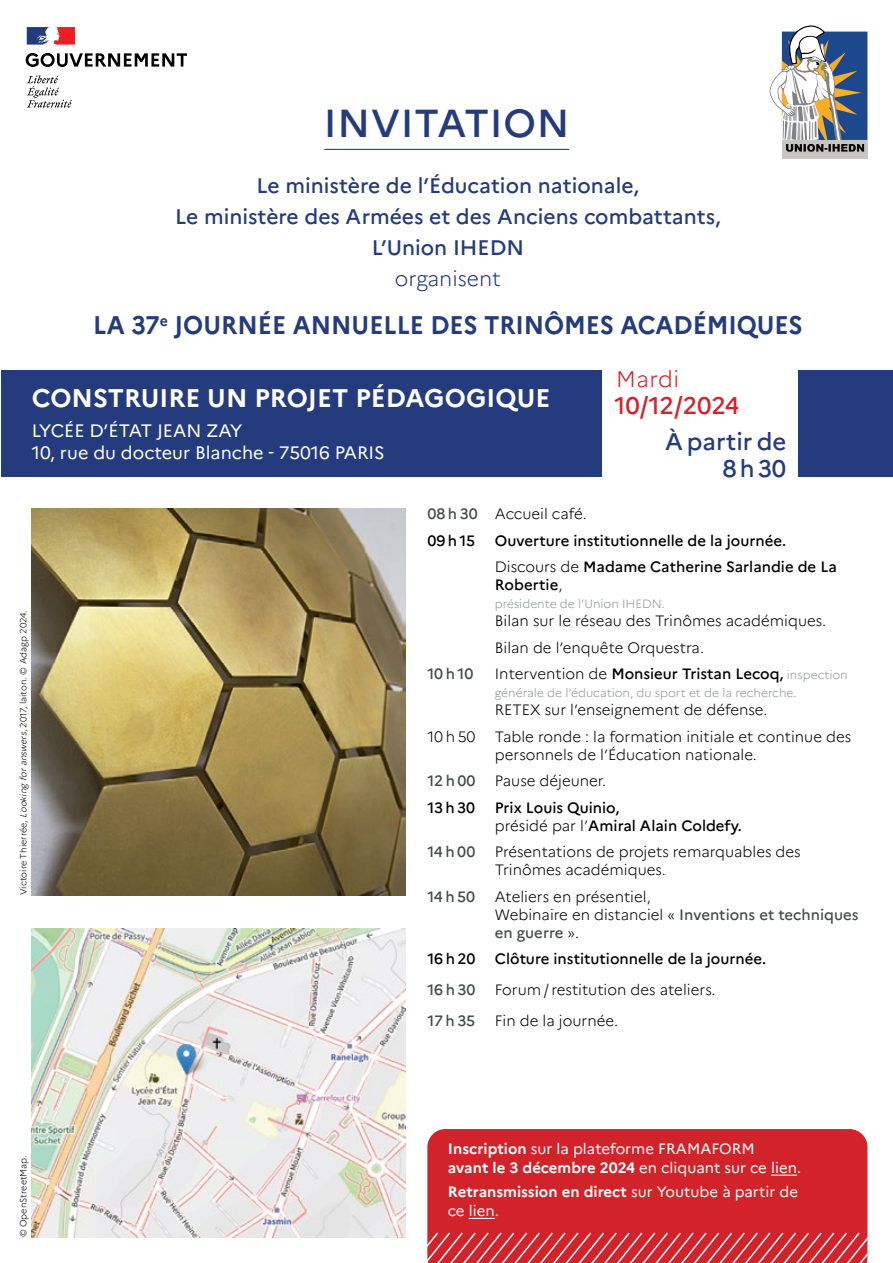
<style>
.page{position:relative;width:893px;height:1263px;background:#fff}
.page>*{position:absolute;margin:0;border:0;box-sizing:border-box;transform-origin:0 0}
.t1{font:500 39px "Marianne";letter-spacing:.02em;color:#243b7d}
.t2{font:700 25.5px "Marianne";letter-spacing:-.005em;color:#243b7d;scale:.95 1}
.t3{font:700 25.5px "Marianne";color:#fff}
.t4{font:500 24px/26.8px "Marianne";color:#243b7d;text-align:right}
.t5{font:500 24px "Marianne";letter-spacing:-.005em;color:#d2232a}
.t6{font:300 22.5px "Marianne";letter-spacing:.02em;color:#d2232a}
.t7{font:500 21px/31.2px "Marianne";color:#243b7d;text-align:center}
.t8{font:300 21px "Marianne";color:#243b7d}
.t9{font:18px/21.6px "Marianne";color:#fff}
.t10{font:300 15px/18px "Marianne";color:#000}
.t11{font:500 15px/26.5px "Marianne";color:#000}
.t12{font:15px/19.5px "Marianne";color:#fff}
.t13{font:500 15px "Marianne";letter-spacing:.085em;color:#474a4b}
.t14{font:300 12px "Marianne";color:#939598}
.t15{font:300 9px "Marianne";color:#000}
.s1{font-style:italic}
.s2{font-weight:500;color:#474a4b}
.s3{font-weight:500}
.s4{font-weight:300}
.s5{font-weight:300;font-size:12px;color:#939598}
.s6{font-weight:700}
</style>
<div class="page">
<div style="left:427px;top:1129px;width:440px;height:102px;background:#d2232a"></div>
<svg style="left:26px;top:53px;width:161px;height:14px"></svg>
<svg style="left:27px;top:75px;width:45px;height:32px"></svg>
<svg style="left:27px;top:27px;width:48px;height:18px"></svg>
<div style="left:1px;top:371px;width:892px;height:106px;background:#243b7d"></div>
<hr style="left:324px;top:149px;width:245px;height:1px;background:#243b7d">
<div style="left:602px;top:361px;width:196px;height:124px;background:#fff"></div>
<div style="left:782px;top:140px;width:85px;height:18px;background:#c7c6c5"></div>
<svg style="left:770px;top:26px;width:97px;height:126px"></svg>
<img style="left:32px;top:928px;width:373px;height:309px">
<img style="left:32px;top:508px;width:373px;height:387px">
<hr style="left:771px;top:1174px;width:26px;height:2px;background:#fff">
<svg style="left:469px;top:1218px;width:26px;height:1px"></svg>
<svg style="left:368px;top:1231px;width:500px;height:32px"></svg>
<h1 class="t1" style="left:324px;top:99px;width:247px">INVITATION</h1>
<h3 class="t7" style="left:175px;top:170px;width:547px">Le ministère de l’Éducation nationale,<br>Le ministère des Armées et des Anciens combattants,<br>L’Union IHEDN</h3>
<h3 class="t8" style="left:395px;top:266px;width:108px">organisent</h3>
<h2 class="t2" style="left:93px;top:309px;width:749px">LA 37<sup>e</sup> JOURNÉE ANNUELLE DES TRINÔMES ACADÉMIQUES</h2>
<h3 class="t6" style="left:616px;top:366px;width:64px">Mardi</h3>
<h2 class="t3" style="left:32px;top:383px;width:520px">CONSTRUIRE UN PROJET PÉDAGOGIQUE</h2>
<p class="t9" style="left:32px;top:420px;width:355px">LYCÉE D’ÉTAT JEAN ZAY<br>10, rue du docteur Blanche - 75016 PARIS</p>
<h3 class="t4" style="left:665px;top:428px;width:123px">À partir de<br>8h30</h3>
<h3 class="t5" style="left:614px;top:390px;width:126px">10/12/2024</h3>
<p class="t15" style="left:18px;top:895px;width:286px;rotate:-90deg">Victoire Thierrée, <span class="s1">Looking foranswers</span>, 2017, laiton. © Adagp 2024.</p>
<p class="t15" style="left:18px;top:1237px;width:83px;rotate:-90deg">© OpenStreetMap.</p>
<p class="t10" style="left:427px;top:501px;width:161px;line-height:26.5px"><span class="s2">08 h 30</span> Accueil café.<br><span class="s3">09h15</span></p>
<p class="t11" style="left:495px;top:527px;width:344px">Ouverture institutionnelle de la journée.<br><span class="s4">Discours de</span> Madame Catherine Sarlandie de La</p>
<p class="t11" style="left:495px;top:572px;width:69px">Robertie<span class="s4">,</span></p>
<p class="t14" style="left:495px;top:597px;width:172px">présidente de l’Union IHEDN.</p>
<p class="t10" style="left:495px;top:608px;width:333px;line-height:26.5px">Bilan sur le réseau des Trinômes académiques.<br>Bilan de l’enquête Orquestra.</p>
<p class="t13" style="left:427px;top:665px;width:48px">10h10</p>
<p class="t11" style="left:495px;top:661px;width:354px"><span class="s4">Intervention de</span> Monsieur Tristan Lecoq, <span class="s5">inspection</span></p>
<p class="t14" style="left:495px;top:686px;width:303px">générale de l’éducation, du sport et de la recherche.</p>
<p class="t10" style="left:495px;top:701px;width:274px">RETEX sur l’enseignement de défense.</p>
<p class="t10" style="left:427px;top:727px;width:50px">10h50</p>
<p class="t10" style="left:495px;top:727px;width:358px">Table ronde : la formation initiale et continue des personnels de l’Éducation nationale.</p>
<p class="t13" style="left:427px;top:772px;width:50px">12h00</p>
<p class="t10" style="left:495px;top:772px;width:113px">Pause déjeuner.</p>
<p class="t11" style="left:427px;top:794px;width:49px">13h30</p>
<p class="t11" style="left:495px;top:798px;width:248px;line-height:18px">Prix Louis Quinio,<br><span class="s4">présidé par l’</span>Amiral Alain Coldefy.</p>
<p class="t13" style="left:427px;top:843px;width:49px">14h00</p>
<p class="t10" style="left:495px;top:843px;width:307px">Présentations de projets remarquables des<br>Trinômes académiques.</p>
<p class="t13" style="left:427px;top:887px;width:49px">14h50</p>
<p class="t10" style="left:495px;top:887px;width:365px">Ateliers en présentiel,<br>Webinaire en distanciel « <span class="s2">Inventions et techniques en guerre</span> ».</p>
<p class="t11" style="left:427px;top:946px;width:50px">16h20</p>
<p class="t11" style="left:495px;top:946px;width:273px">Clôture institutionnelle de la journée.</p>
<p class="t13" style="left:427px;top:981px;width:50px">16h30</p>
<p class="t10" style="left:495px;top:981px;width:222px">Forum / restitution des ateliers.</p>
<p class="t13" style="left:427px;top:1011px;width:49px">17h35</p>
<p class="t10" style="left:495px;top:1011px;width:125px">Fin de la journée.</p>
<p class="t12" style="left:448px;top:1138px;width:355px"><span class="s6">Inscription</span> sur la plateforme FRAMAFORM<br><span class="s6">avant le 3 décembre 2024</span> en cliquant sur ce lien.</p>
<p class="t12" style="left:448px;top:1182px;width:352px"><span class="s6">Retransmission en direct</span> sur Youtube à partir de ce lien.</p>
</div>
